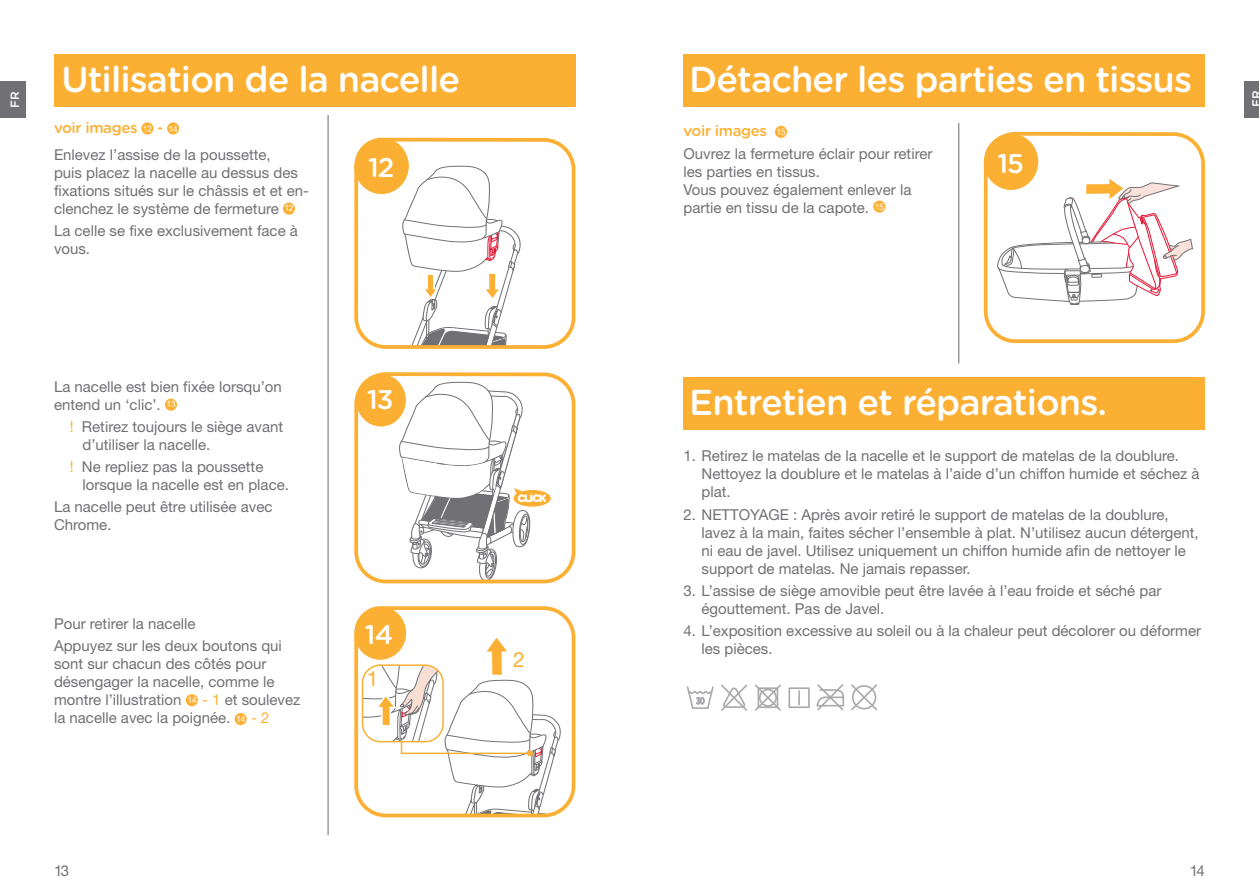
<style>
.page{position:relative;width:1259px;height:893px;background:#fff}
.page>*{position:absolute;margin:0;border:0;box-sizing:border-box;transform-origin:0 0}
.t1{font:500 36px "Gotham Rounded";letter-spacing:-.025em;color:#fff}
.t2{font:500 27px "Gotham Rounded";letter-spacing:-.035em;color:#fff}
.t3{font:21px "Helvetica Neue LT Std";color:#fbb033}
.t4{font:15px/18px "Helvetica Neue LT Std";color:#717074}
.t5{font:500 15px "Gotham Rounded";letter-spacing:-.025em;color:#fbb033}
.t6{font:500 12px "Gotham Rounded";color:#fff}
.s1{font-family:"Helvetica Neue LT Std";font-weight:400;font-size:9px;color:#fff}
.s2{color:#fbb033}
.s3{font-size:9px;color:#fff}
</style>
<div class="page">
<div style="left:0;top:82px;width:25px;height:36px;background:#717074"></div>
<div style="left:1244px;top:82px;width:15px;height:36px;background:#717074"></div>
<div style="left:354px;top:606px;width:221px;height:211px;border:4px solid #fbb033;border-radius:30px"></div>
<div style="left:354px;top:606px;width:52px;height:54px;background:#fbb033;border-radius:50%"></div>
<div style="left:354px;top:372px;width:221px;height:211px;border:4px solid #fbb033;border-radius:30px"></div>
<div style="left:356px;top:374px;width:50px;height:52px;background:#fbb033;border-radius:50%"></div>
<svg style="left:398px;top:381px;width:154px;height:200px"></svg>
<svg style="left:362px;top:634px;width:201px;height:182px"></svg>
<div style="left:54px;top:54px;width:521px;height:53px;background:#fbb033"></div>
<div style="left:354px;top:138px;width:221px;height:211px;border:4px solid #fbb033;border-radius:30px"></div>
<div style="left:354px;top:138px;width:55px;height:56px;background:#fbb033;border-radius:50%"></div>
<hr style="left:327px;top:115px;width:2px;height:720px;background:#717074">
<svg style="left:401px;top:164px;width:122px;height:184px"></svg>
<div style="left:186px;top:694px;width:12px;height:12px;background:#fbb033;border-radius:50%"></div>
<div style="left:235px;top:713px;width:12px;height:12px;background:#fbb033;border-radius:50%"></div>
<div style="left:165px;top:399px;width:12px;height:12px;background:#fbb033;border-radius:50%"></div>
<div style="left:141px;top:122px;width:12px;height:13px;background:#fbb033;border-radius:50%"></div>
<div style="left:167px;top:122px;width:12px;height:13px;background:#fbb033;border-radius:50%"></div>
<div style="left:283px;top:203px;width:12px;height:12px;background:#fbb033;border-radius:50%"></div>
<div style="left:983px;top:132px;width:222px;height:211px;border:4px solid #fbb033;border-radius:30px"></div>
<div style="left:983px;top:134px;width:55px;height:56px;background:#fbb033;border-radius:50%"></div>
<div style="left:683px;top:54px;width:522px;height:53px;background:#fbb033"></div>
<div style="left:683px;top:377px;width:522px;height:53px;background:#fbb033"></div>
<hr style="left:958px;top:123px;width:1px;height:240px;background:#717074">
<div style="left:775px;top:126px;width:12px;height:12px;background:#fbb033;border-radius:50%"></div>
<div style="left:873px;top:201px;width:12px;height:12px;background:#fbb033;border-radius:50%"></div>
<svg style="left:996px;top:175px;width:197px;height:130px"></svg>
<svg style="left:816px;top:684px;width:62px;height:27px"></svg>
<div style="left:788px;top:687px;width:21px;height:21px;border:2px solid #a8a9ad"></div>
<svg style="left:798px;top:691px;width:2px;height:14px"></svg>
<svg style="left:686px;top:684px;width:95px;height:27px"></svg>
<h1 class="t1" style="left:689px;top:53px;width:504px">Détacher les parties en tissus</h1>
<h1 class="t1" style="left:61px;top:53px;width:400px">Utilisation de la nacelle</h1>
<p class="t5" style="left:54px;top:117px;width:125px">voir images <span class="s1">12</span> - <span class="s1">14</span></p>
<p class="t4" style="left:54px;top:145px;width:256px">Enlevez l’assise de la poussette,<br>puis placez la nacelle au dessus des fixations situés sur le châssis et et en&shy;clenchez le système de fermeture <sup>12</sup></p>
<p class="t4" style="left:54px;top:221px;width:245px">La celle se fixe exclusivement face à vous.</p>
<p class="t6" style="left:7px;top:108px;width:18px;rotate:-90deg">FR</p>
<p class="t6" style="left:1248px;top:107px;width:18px;rotate:-90deg">FR</p>
<p class="t5" style="left:683px;top:120px;width:104px">voir images <span class="s1">15</span></p>
<p class="t4" style="left:683px;top:144px;width:250px">Ouvrez la fermeture éclair pour retirer les parties en tissus.<br>Vous pouvez également enlever la partie en tissu de la capote. <sup>15</sup></p>
<h2 class="t2" style="left:997px;top:144px;width:28px">15</h2>
<h2 class="t2" style="left:368px;top:149px;width:28px">12</h2>
<p class="t4" style="left:54px;top:377px;width:229px">La nacelle est bien fixée lorsqu’on entend un ‘clic’. <sup>13</sup></p>
<p class="t4" style="left:82px;top:417px;width:202px;text-indent:-13px"><span class="s2">!</span> Retirez toujours le siège avant d’utiliser la nacelle.</p>
<p class="t4" style="left:82px;top:458px;width:208px;text-indent:-13px"><span class="s2">!</span> Ne repliez pas la poussette lorsque la nacelle est en place.</p>
<p class="t4" style="left:54px;top:498px;width:220px">La nacelle peut être utilisée avec<br>Chrome.</p>
<p class="t4" style="left:54px;top:612px;width:229px;line-height:22.2px">Pour retirer la nacelle<br>Appuyez sur les deux boutons qui</p>
<p class="t4" style="left:54px;top:655px;width:248px">sont sur chacun des côtés pour désengager la nacelle, comme le montre l’illustration <sup>14</sup> <span class="s2">- 1</span> et soulevez la nacelle avec la poignée. <span class="s3">14</span> <span class="s2">- 2</span></p>
<h2 class="t2" style="left:367px;top:380px;width:28px">13</h2>
<h2 class="t2" style="left:365px;top:615px;width:30px">14</h2>
<h3 class="t3" style="left:367px;top:665px;width:13px">1</h3>
<h3 class="t3" style="left:513px;top:647px;width:13px">2</h3>
<h1 class="t1" style="left:689px;top:377px;width:419px">Entretien et réparations.</h1>
<p class="t4" style="left:701px;top:447px;width:499px;text-indent:-18px">1. Retirez le matelas de la nacelle et le support de matelas de la doublure.<br>Nettoyez la doublure et le matelas à l’aide d’un chiffon humide et séchez à plat.</p>
<p class="t4" style="left:701px;top:505px;width:499px;text-indent:-18px">2. NETTOYAGE : Après avoir retiré le support de matelas de la doublure, lavez à la main, faites sécher l’ensemble à plat. N’utilisez aucun détergent, ni eau de javel. Utilisez uniquement un chiffon humide afin de nettoyer le support de matelas. Ne jamais repasser.</p>
<p class="t4" style="left:701px;top:581px;width:461px;text-indent:-18px">3. L’assise de siège amovible peut être lavée à l’eau froide et séché par égouttement. Pas de Javel.</p>
<p class="t4" style="left:701px;top:621px;width:501px;text-indent:-18px">4. L’exposition excessive au soleil ou à la chaleur peut décolorer ou déformer les pièces.</p>
<p class="t4" style="left:54px;top:861px;width:17px">13</p>
<p class="t4" style="left:1190px;top:861px;width:17px">14</p>
</div>
